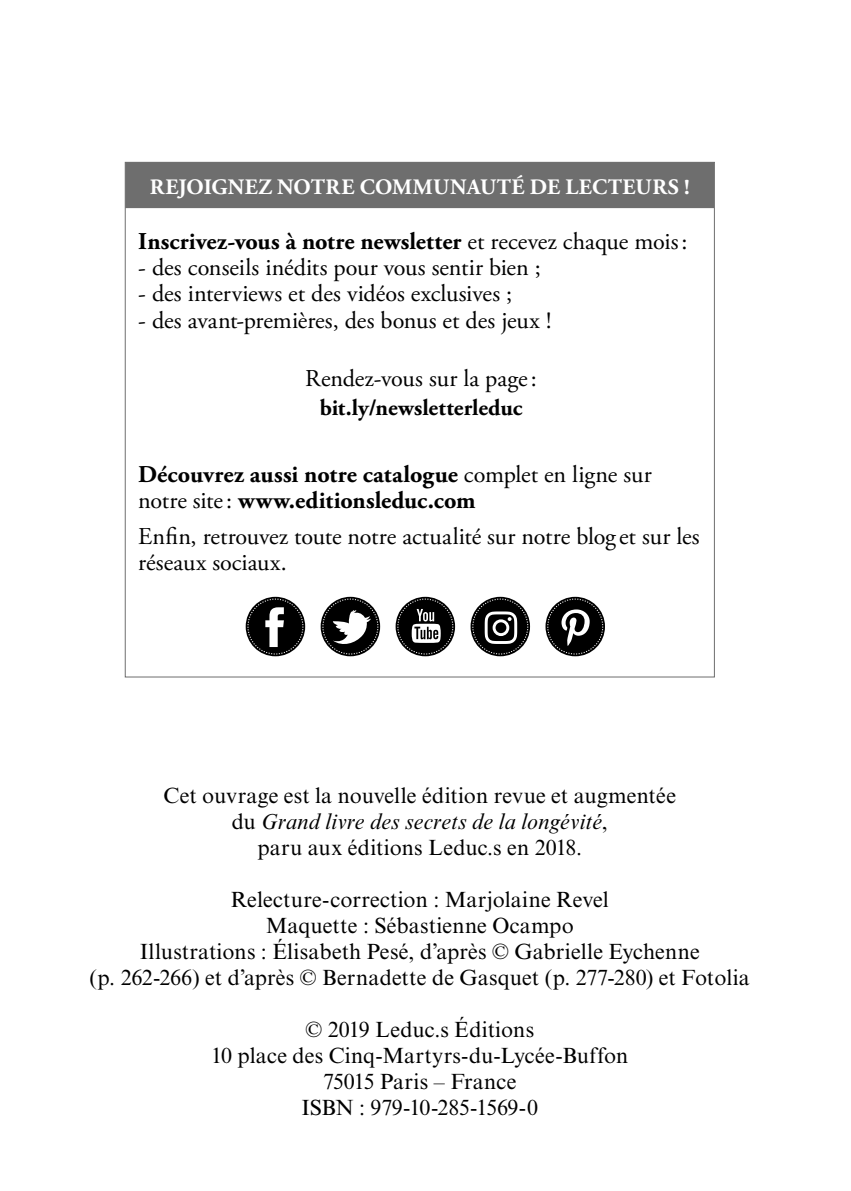
<style>
.page{position:relative;width:851px;height:1191px;background:#fff}
.page>*{position:absolute;margin:0;border:0;box-sizing:border-box;transform-origin:0 0}
.t1{font:24.2px/26.4px "Adobe Garamond Pro";color:#000}
.t2{font:700 24.2px/26.4px "Adobe Garamond Pro";letter-spacing:.005em;color:#000}
.t3{font:700 23px "Adobe Garamond Pro";color:#000}
.t4{font:22px/26px "Times New Roman MT Std";letter-spacing:.005em;color:#000;text-align:center}
.t5{font:700 22px "Adobe Garamond Pro";letter-spacing:.02em;color:#fff}
.s1{font-weight:400}
.s2{font-style:italic}
</style>
<div class="page">
<div style="left:125px;top:162px;width:589px;height:46px;background:#6e6e6e"></div>
<div style="left:246px;top:597px;width:59px;height:59px;background:#000;border-radius:50%"></div>
<div style="left:247px;top:599px;width:56px;height:55px;border:1px dashed #fff;border-radius:50%"></div>
<svg style="left:265px;top:607px;width:19px;height:40px"></svg>
<svg style="left:320px;top:597px;width:60px;height:59px"></svg>
<div style="left:322px;top:599px;width:56px;height:55px;border:1px dashed #fff;border-radius:50%"></div>
<svg style="left:332px;top:608px;width:39px;height:39px"></svg>
<div style="left:395px;top:597px;width:60px;height:59px;background:#000;border-radius:50%"></div>
<div style="left:397px;top:599px;width:56px;height:55px;border:1px dashed #fff;border-radius:50%"></div>
<svg style="left:411px;top:609px;width:30px;height:34px"></svg>
<div style="left:545px;top:597px;width:60px;height:59px;background:#000;border-radius:50%"></div>
<div style="left:547px;top:599px;width:56px;height:55px;border:1px dashed #fff;border-radius:50%"></div>
<svg style="left:561px;top:609px;width:28px;height:37px"></svg>
<svg style="left:470px;top:597px;width:60px;height:59px;background:#0e0e0e"></svg>
<div style="left:472px;top:599px;width:56px;height:55px;border:1px dashed #fff;border-radius:50%"></div>
<svg style="left:484px;top:611px;width:33px;height:33px"></svg>
<p class="t5" style="left:150px;top:174px;width:541px">REJOIGNEZ NOTRE COMMUNAUTÉ DE LECTEURS !</p>
<p class="t2" style="left:138px;top:228px;width:550px">Inscrivez-vous à notre newsletter <span class="s1">et recevez chaque mois:</span></p>
<p class="t1" style="left:138px;top:255px;width:404px">- des conseils inédits pour vous sentir bien ;</p>
<p class="t1" style="left:138px;top:281px;width:375px">- des interviews et des vidéos exclusives ;</p>
<p class="t1" style="left:138px;top:308px;width:414px">- des avant-premières, des bonus et des jeux !</p>
<p class="t1" style="left:305px;top:366px;width:233px">Rendez-vous sur la page:</p>
<p class="t3" style="left:319px;top:394px;width:204px">bit.ly/newsletterleduc</p>
<p class="t2" style="left:138px;top:461px;width:515px">Découvrez aussi notre catalogue <span class="s1">complet en ligne sur notre site:</span> www.editionsleduc.com</p>
<p class="t1" style="left:138px;top:524px;width:563px">Enfin, retrouvez toute notre actualité sur notre blog et sur les réseaux sociaux.</p>
<p class="t4" style="left:163px;top:782px;width:514px">Cet ouvrage est la nouvelle édition revue et augmentée du <span class="s2">Grand livre des secrets de la longévité</span>,<br>paru aux éditions Leduc.s en 2018.</p>
<p class="t4" style="left:90px;top:886px;width:661px">Relecture-correction : Marjolaine Revel<br>Maquette : Sébastienne Ocampo<br>Illustrations : Élisabeth Pesé, d’après © Gabrielle Eychenne<br>(p. 262-266) et d’après © Bernadette de Gasquet (p. 277-280) et Fotolia</p>
<p class="t4" style="left:211px;top:1016px;width:418px">© 2019 Leduc.s Éditions<br>10 place des Cinq-Martyrs-du-Lycée-Buffon<br>75015 Paris – France<br>ISBN : 979-10-285-1569-0</p>
</div>
